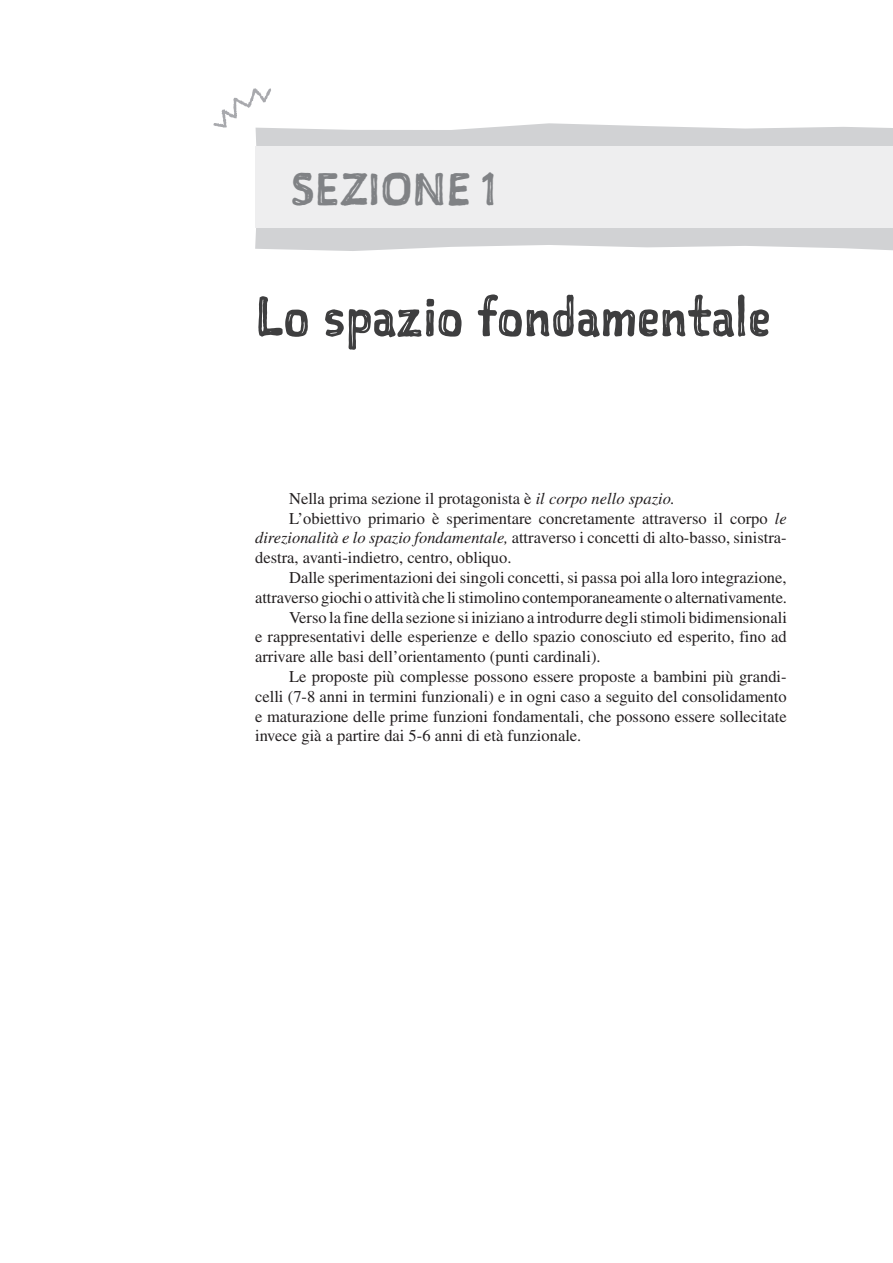
<style>
.page{position:relative;width:893px;height:1263px;background:#fff}
.page>*{position:absolute;margin:0;border:0;box-sizing:border-box;transform-origin:0 0}
.t1{font:54px "Sketchnote Square";color:#3e3e3f}
.t2{font:43.2px "Sketchnote Square";color:#808285}
.t3{font:16.5px "Times LT Std";color:#231f20}
.s1{font-style:italic}
</style>
<div class="page">
<svg style="left:255px;top:123px;width:638px;height:128px;fill:#d1d2d4"></svg>
<div style="left:255px;top:147px;width:638px;height:81px;background:#eeeeef"></div>
<svg style="left:213px;top:88px;width:58px;height:40px"></svg>
<h2 class="t2" style="left:290px;top:161px;width:208px">SEZIONE 1</h2>
<h1 class="t1" style="left:255px;top:280px;width:517px">Lo spazio fondamentale</h1>
<p class="t3" style="left:289px;top:489px;width:387px">Nella prima sezione il protagonista è <span class="s1">il corpo nello spazio.</span></p>
<p class="t3" style="left:289px;top:509px;width:499px">L’obiettivo primario è sperimentare concretamente attraverso il corpo <span class="s1">le</span></p>
<p class="t3" style="left:255px;top:529px;width:533px"><span class="s1">direzionalità e lo spazio fondamentale,</span> attraverso i concetti di alto-basso, sinistra-</p>
<p class="t3" style="left:255px;top:548px;width:258px">destra, avanti-indietro, centro, obliquo.</p>
<p class="t3" style="left:289px;top:568px;width:499px">Dalle sperimentazioni dei singoli concetti, si passa poi alla loro integrazione,</p>
<p class="t3" style="left:255px;top:588px;width:533px">attraverso giochi o attività che li stimolino contemporaneamente o alternativamente.</p>
<p class="t3" style="left:289px;top:608px;width:499px">Verso la fine della sezione si iniziano a introdurre degli stimoli bidimensionali</p>
<p class="t3" style="left:255px;top:628px;width:533px">e rappresentativi delle esperienze e dello spazio conosciuto ed esperito, fino ad</p>
<p class="t3" style="left:255px;top:647px;width:347px">arrivare alle basi dell’orientamento (punti cardinali).</p>
<p class="t3" style="left:289px;top:667px;width:499px">Le proposte più complesse possono essere proposte a bambini più grandi-</p>
<p class="t3" style="left:255px;top:687px;width:533px">celli (7-8 anni in termini funzionali) e in ogni caso a seguito del consolidamento</p>
<p class="t3" style="left:255px;top:707px;width:533px">e maturazione delle prime funzioni fondamentali, che possono essere sollecitate</p>
<p class="t3" style="left:255px;top:727px;width:328px">invece già a partire dai 5-6 anni di età funzionale.</p>
</div>
